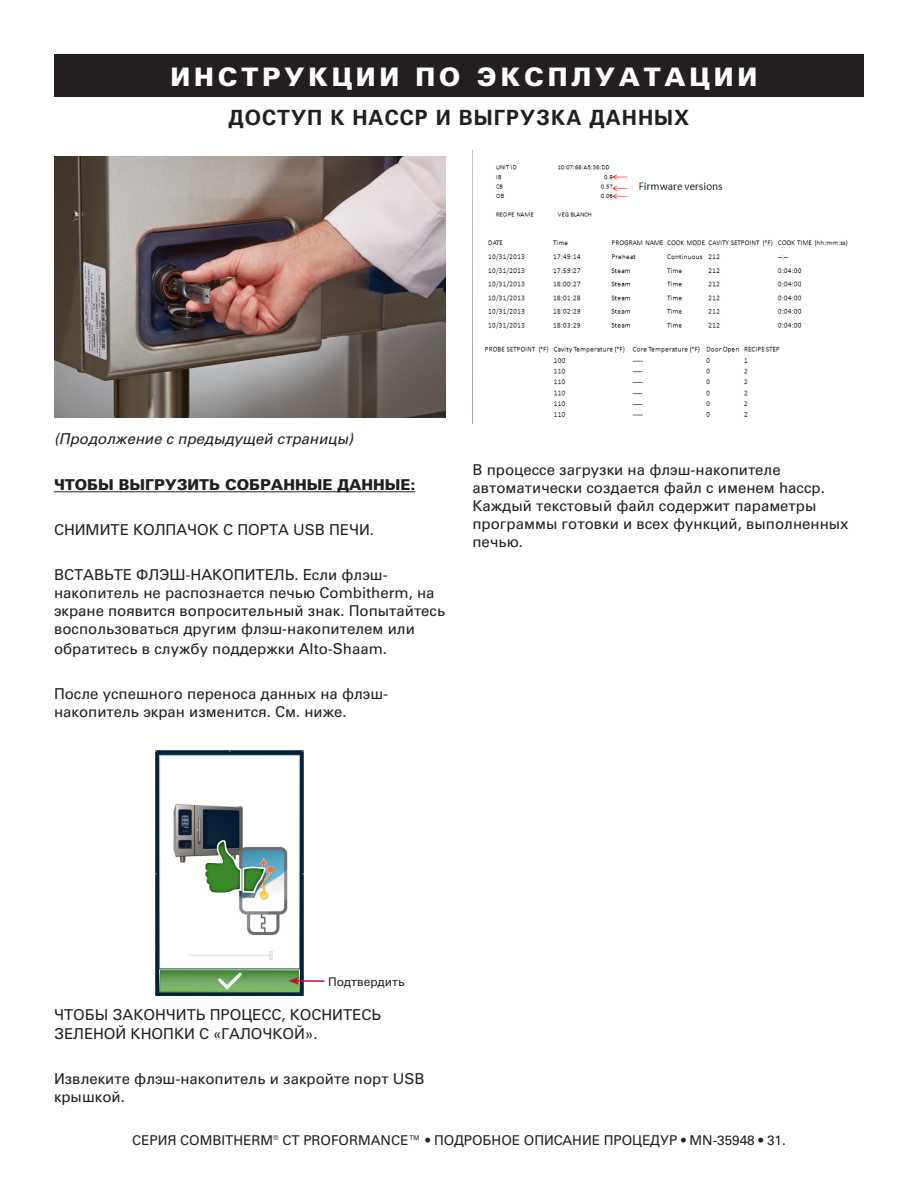
<style>
.page{position:relative;width:918px;height:1188px;background:#fff}
.page>*{position:absolute;margin:0;border:0;box-sizing:border-box;transform-origin:0 0}
.t1{font:900 25.5px "Univers Cyr";letter-spacing:.15em;color:#fff}
.t2{font:700 21px "Univers Cyr";letter-spacing:.05em;color:#231f20}
.t3{font:15px/18px "Univers Cyr";color:#231f20}
.t4{font:italic 15px "Univers Cyr";color:#231f20}
.t5{font:900 15px "Univers Cyr";color:#231f20}
.t6{font:13.5px "Univers Cyr";color:#231f20}
.t7{font:12px "Univers Cyr";color:#231f20}
</style>
<div class="page">
<div style="left:54px;top:54px;width:810px;height:43px;background:#231f20"></div>
<img style="left:54px;top:157px;width:392px;height:261px">
<img style="left:472px;top:150px;width:376px;height:273px">
<img style="left:156px;top:750px;width:148px;height:245px">
<hr style="left:297px;top:980px;width:27px;height:2px;background:#c3102f">
<svg style="left:288px;top:977px;width:11px;height:8px"></svg>
<hr style="left:54px;top:491px;width:361px;height:1px;background:#231f20">
<h1 class="t1" style="left:170px;top:61px;width:588px">ИНСТРУКЦИИ ПО ЭКСПЛУАТАЦИИ</h1>
<p class="t2" style="left:229px;top:105px;width:462px">ДОСТУП К HACCP И ВЫГРУЗКА ДАННЫХ</p>
<p class="t4" style="left:54px;top:430px;width:301px">(Продолжение с предыдущей страницы)</p>
<p class="t5" style="left:54px;top:476px;width:363px">ЧТОБЫ ВЫГРУЗИТЬ СОБРАННЫЕ ДАННЫЕ:</p>
<p class="t3" style="left:54px;top:521px;width:322px">СНИМИТЕ КОЛПАЧОК С ПОРТА USB ПЕЧИ.</p>
<p class="t3" style="left:54px;top:566px;width:393px">ВСТАВЬТЕ ФЛЭШ-НАКОПИТЕЛЬ. Если флэш&shy;накопитель не распознается печью Combitherm, на экране появится вопросительный знак. Попытайтесь воспользоваться другим флэш-накопителем или</p>
<p class="t3" style="left:54px;top:639px;width:335px">обратитесь в службу поддержки Alto-Shaam.</p>
<p class="t3" style="left:54px;top:684px;width:336px">После успешного переноса данных на флэш&shy;накопитель экран изменится. См. ниже.</p>
<p class="t3" style="left:472px;top:461px;width:378px">В процессе загрузки на флэш-накопителе автоматически создается файл с именем haccp.<br>Каждый текстовый файл содержит параметры программы готовки и всех функций, выполненных печью.</p>
<p class="t7" style="left:328px;top:974px;width:78px">Подтвердить</p>
<p class="t3" style="left:54px;top:1005px;width:329px;line-height:19.5px">ЧТОБЫ ЗАКОНЧИТЬ ПРОЦЕСС, КОСНИТЕСЬ<br>ЗЕЛЕНОЙ КНОПКИ С «ГАЛОЧКОЙ».</p>
<p class="t3" style="left:54px;top:1070px;width:372px">Извлеките флэш-накопитель и закройте порт USB крышкой.</p>
<p class="t6" style="left:132px;top:1132px;width:655px">СЕРИЯ COMBITHERM® CT PROFORMANCE™ • ПОДРОБНОЕ ОПИСАНИЕ ПРОЦЕДУР • MN-35948 • 31.</p>
</div>
